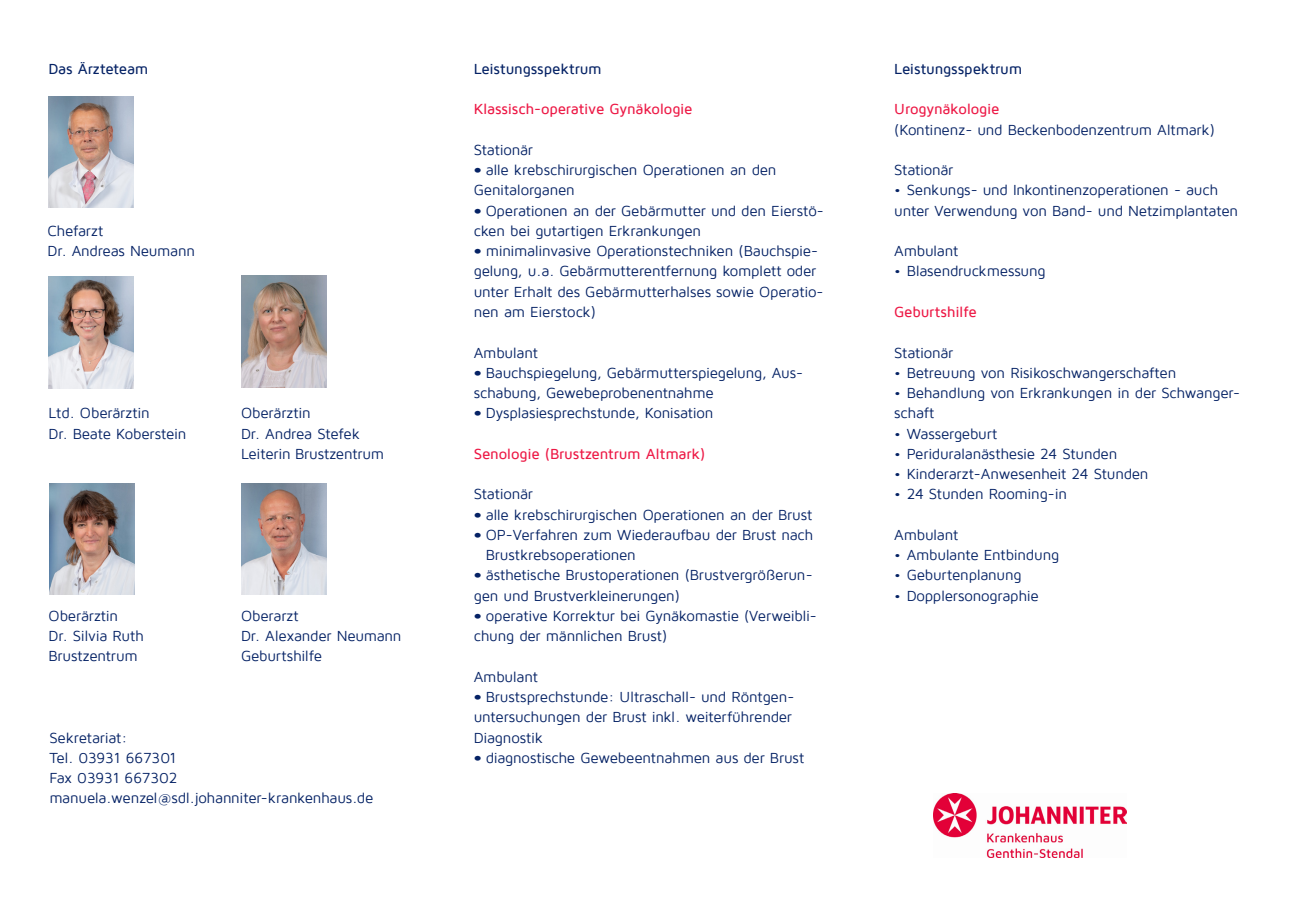
<style>
.page{position:relative;width:1293px;height:919px;background:#fff}
.page>*{position:absolute;margin:0;border:0;box-sizing:border-box;transform-origin:0 0}
.t1{font:15px/20.2px "Maven Pro";letter-spacing:-.015em;color:#052265}
.t2{font:500 15px "Maven Pro";letter-spacing:-.015em;color:#ed1845}
.t3{font:500 15px "Maven Pro";letter-spacing:-.01em;color:#052265}
.s1{font-family:"Agfa Rotis Sans Serif";font-weight:300;font-size:13.2px}
.s2{font-size:13.2px}
</style>
<div class="page">
<img style="left:934px;top:793px;width:192px;height:64px">
<img style="left:241px;top:276px;width:85px;height:111px">
<img style="left:48px;top:97px;width:86px;height:110px">
<img style="left:48px;top:276px;width:86px;height:112px">
<img style="left:241px;top:483px;width:85px;height:111px">
<img style="left:49px;top:483px;width:85px;height:111px">
<p class="t3" style="left:48px;top:61px;width:101px">Das Ärzteteam</p>
<p class="t1" style="left:47px;top:221px;width:149px">Chefarzt<br>Dr. Andreas Neumann</p>
<p class="t1" style="left:48px;top:403px;width:140px">Ltd. Oberärztin<br>Dr. Beate Koberstein</p>
<p class="t1" style="left:241px;top:403px;width:145px">Oberärztin<br>Dr. Andrea Stefek<br>Leiterin Brustzentrum</p>
<p class="t1" style="left:48px;top:606px;width:97px">Oberärztin<br>Dr. Silvia Ruth<br>Brustzentrum</p>
<p class="t1" style="left:241px;top:606px;width:162px">Oberarzt<br>Dr. Alexander Neumann<br>Geburtshilfe</p>
<p class="t1" style="left:49px;top:727px;width:325px">Sekretariat:<br>Tel. 03931 667301<br>Fax 03931 667302 manuela.wenzel@sdl.johanniter-krankenhaus.de</p>
<p class="t3" style="left:474px;top:61px;width:129px">Leistungsspektrum</p>
<p class="t2" style="left:474px;top:101px;width:220px">Klassisch-operative Gynäkologie</p>
<p class="t1" style="left:474px;top:140px;width:61px">Stationär</p>
<p class="t1" style="left:474px;top:160px;width:304px"><span class="s1">•</span> alle krebschirurgischen Operationen an den<br>Genitalorganen</p>
<p class="t1" style="left:474px;top:201px;width:351px"><span class="s1">•</span> Operationen an der Gebärmutter und den Eierstö&shy;cken bei gutartigen Erkrankungen</p>
<p class="t1" style="left:474px;top:241px;width:351px"><span class="s1">•</span> minimalinvasive Operationstechniken (Bauchspie&shy;gelung, u.a. Gebärmutterentfernung komplett oder unter Erhalt des Gebärmutterhalses sowie Operatio&shy;nen am Eierstock)</p>
<p class="t1" style="left:474px;top:342px;width:66px">Ambulant</p>
<p class="t1" style="left:474px;top:363px;width:331px"><span class="s1">•</span> Bauchspiegelung, Gebärmutterspiegelung, Aus&shy;schabung, Gewebeprobenentnahme</p>
<p class="t1" style="left:474px;top:403px;width:241px"><span class="s1">•</span> Dysplasiesprechstunde, Konisation</p>
<p class="t2" style="left:474px;top:446px;width:233px">Senologie (Brustzentrum Altmark)</p>
<p class="t1" style="left:474px;top:484px;width:61px">Stationär</p>
<p class="t1" style="left:474px;top:504px;width:340px"><span class="s1">•</span> alle krebschirurgischen Operationen an der Brust</p>
<p class="t1" style="left:486px;top:525px;width:329px;text-indent:-12px"><span class="s1">•</span> OP-Verfahren zum Wiederaufbau der Brust nach<br>Brustkrebsoperationen</p>
<p class="t1" style="left:474px;top:565px;width:340px"><span class="s1">•</span> ästhetische Brustoperationen (Brustvergrößerun&shy;gen und Brustverkleinerungen)</p>
<p class="t1" style="left:474px;top:606px;width:345px"><span class="s1">•</span> operative Korrektur bei Gynäkomastie (Verweibli&shy;chung der männlichen Brust)</p>
<p class="t1" style="left:474px;top:666px;width:66px">Ambulant</p>
<p class="t1" style="left:474px;top:687px;width:322px"><span class="s1">•</span> Brustsprechstunde: Ultraschall- und Röntgen&shy;untersuchungen der Brust inkl. weiterführender<br>Diagnostik</p>
<p class="t1" style="left:474px;top:747px;width:332px"><span class="s1">•</span> diagnostische Gewebeentnahmen aus der Brust</p>
<p class="t3" style="left:894px;top:61px;width:129px">Leistungsspektrum</p>
<p class="t2" style="left:894px;top:101px;width:107px">Urogynäkologie</p>
<p class="t1" style="left:894px;top:120px;width:322px">(Kontinenz- und Beckenbodenzentrum Altmark)</p>
<p class="t1" style="left:894px;top:160px;width:61px">Stationär</p>
<p class="t1" style="left:894px;top:180px;width:345px"><span class="s2">•</span> Senkungs- und Inkontinenzoperationen - auch unter Verwendung von Band- und Netzimplantaten</p>
<p class="t1" style="left:894px;top:241px;width:66px">Ambulant</p>
<p class="t1" style="left:894px;top:261px;width:153px"><span class="s2">•</span> Blasendruckmessung</p>
<p class="t2" style="left:894px;top:304px;width:84px">Geburtshilfe</p>
<p class="t1" style="left:894px;top:342px;width:61px">Stationär</p>
<p class="t1" style="left:894px;top:363px;width:284px"><span class="s2">•</span> Betreuung von Risikoschwangerschaften</p>
<p class="t1" style="left:894px;top:383px;width:347px"><span class="s2">•</span> Behandlung von Erkrankungen in der Schwanger&shy;schaft</p>
<p class="t1" style="left:894px;top:423px;width:105px"><span class="s2">•</span> Wassergeburt</p>
<p class="t1" style="left:894px;top:444px;width:225px"><span class="s2">•</span> Periduralanästhesie 24 Stunden</p>
<p class="t1" style="left:894px;top:464px;width:256px"><span class="s2">•</span> Kinderarzt-Anwesenheit 24 Stunden</p>
<p class="t1" style="left:894px;top:484px;width:174px"><span class="s2">•</span> 24 Stunden Rooming-in</p>
<p class="t1" style="left:894px;top:525px;width:66px">Ambulant</p>
<p class="t1" style="left:894px;top:545px;width:166px"><span class="s2">•</span> Ambulante Entbindung</p>
<p class="t1" style="left:894px;top:565px;width:129px"><span class="s2">•</span> Geburtenplanung</p>
<p class="t1" style="left:894px;top:585px;width:146px"><span class="s2">•</span> Dopplersonographie</p>
</div>
